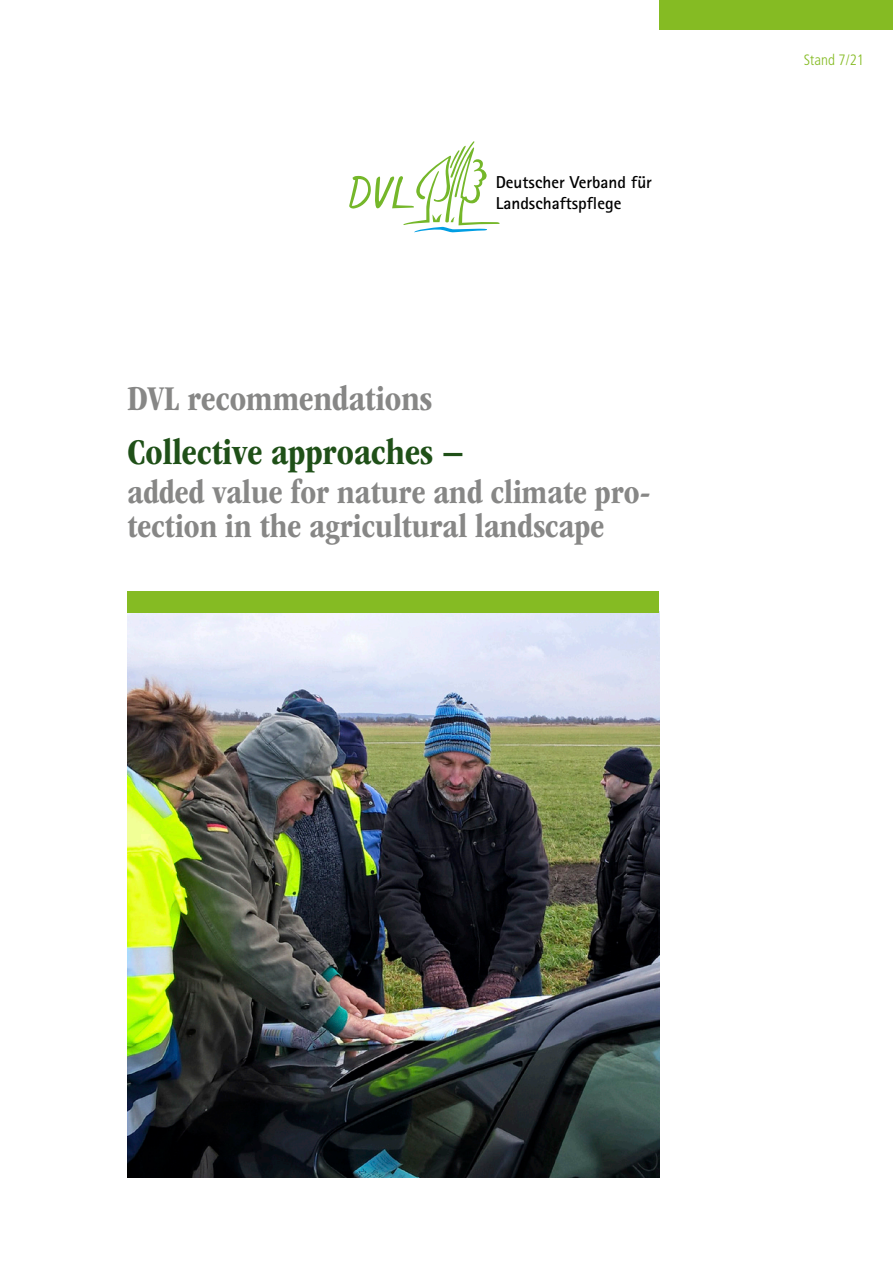
<style>
.page{position:relative;width:893px;height:1263px;background:#fff}
.page>*{position:absolute;margin:0;border:0;box-sizing:border-box;transform-origin:0 0}
.Titelseite-Untertite{font:700 condensed 37.5px "ITC Garamond Std";color:#1f5018}
.Titelseite-Untertite-2{font:700 condensed 36px "ITC Garamond Std";color:#878786}
.Titelseite-Untertite-3{font:700 condensed 34.5px/34.5px "ITC Garamond Std";color:#878786}
.t1{font:700 17.25px/20.7px "Rotis Sans Serif";color:#000}
.LT_-_Ueber_5_-_1sp{font:300 condensed 15px "Frutiger LT Std";color:#85bb23}
</style>
<div class="page">
<svg style="left:349px;top:141px;width:151px;height:92px"></svg>
<div style="left:659px;top:0;width:234px;height:30px;background:#85bb23"></div>
<img style="left:128px;top:612px;width:531px;height:566px">
<div style="left:128px;top:591px;width:531px;height:21px;background:#85bb23"></div>
<p class="t1" style="left:496px;top:171px;width:158px">Deutscher Verband für<br>Landschaftspflege</p>
<h2 class="Titelseite-Untertite-2" style="left:128px;top:379px;width:306px">DVL recommendations</h2>
<h2 class="Titelseite-Untertite" style="left:128px;top:431px;width:338px">Collective approaches −</h2>
<h2 class="Titelseite-Untertite-3" style="left:128px;top:475px;width:524px">added value for nature and climate pro&shy;tection in the agricultural landscape</h2>
<p class="LT_-_Ueber_5_-_1sp" style="left:804px;top:52px;width:62px">Stand 7/21</p>
</div>
